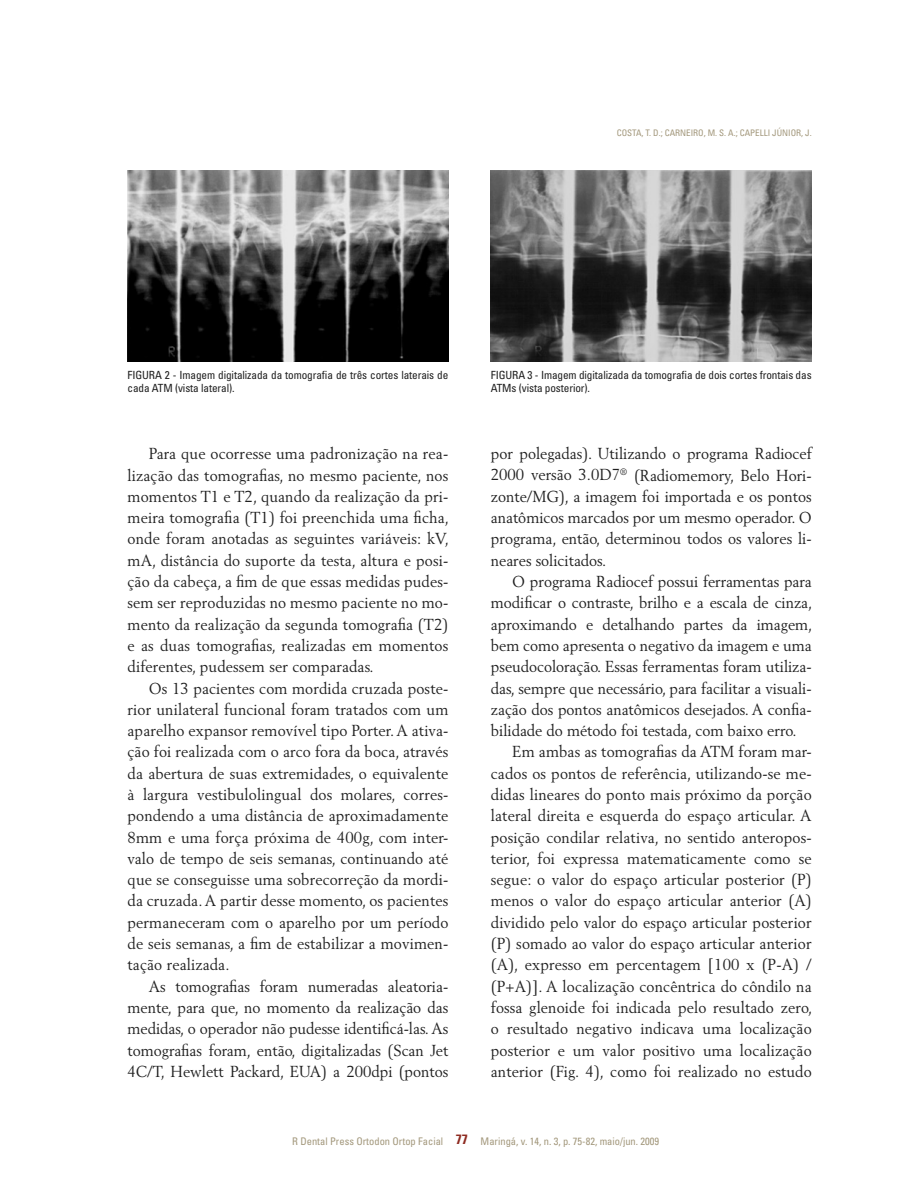
<style>
.page{position:relative;width:918px;height:1188px;background:#fff}
.page>*{position:absolute;margin:0;border:0;box-sizing:border-box;transform-origin:0 0}
.t1{font:15.75px/21.3px "Berling";color:#1f1f1f;text-align:justify;scale:.95 1}
.t2{font:condensed 11.25px/13.5px "Univers";letter-spacing:-.01em;color:#1f1f1f}
.t3{font:condensed 10.5px "Univers";color:#a3987c}
.t4{font:condensed 9px "Univers";color:#a3987c}
.s1{font-weight:700;font-size:13.5px;color:#8e2b21}
</style>
<div class="page">
<img style="left:128px;top:170px;width:320px;height:191px">
<img style="left:491px;top:170px;width:321px;height:191px">
<p class="t4" style="left:617px;top:128px;width:197px">Costa, T. D.; Carneiro, M. S. A.; Capelli Júnior, J.</p>
<p class="t2" style="left:128px;top:368px;width:322px">FIGURA 2 - Imagem digitalizada da tomografia de três cortes laterais de cada ATM (vista lateral).</p>
<p class="t2" style="left:491px;top:368px;width:322px">FIGURA 3 - Imagem digitalizada da tomografia de dois cortes frontais das<br>ATMs (vista posterior).</p>
<p class="t1" style="left:128px;top:443px;width:340px;text-indent:21px">Para que ocorresse uma padronização na rea&shy;lização das tomografias, no mesmo paciente, nos momentos T1 e T2, quando da realização da pri&shy;meira tomografia (T1) foi preenchida uma ficha, onde foram anotadas as seguintes variáveis: kV, mA, distância do suporte da testa, altura e posi&shy;ção da cabeça, a fim de que essas medidas pudes&shy;sem ser reproduzidas no mesmo paciente no mo&shy;mento da realização da segunda tomografia (T2) e as duas tomografias, realizadas em momentos diferentes, pudessem ser comparadas.</p>
<p class="t1" style="left:128px;top:677px;width:339px;text-indent:21px">Os 13 pacientes com mordida cruzada poste&shy;rior unilateral funcional foram tratados com um aparelho expansor removível tipo Porter. A ativa&shy;ção foi realizada com o arco fora da boca, através da abertura de suas extremidades, o equivalente à largura vestibulolingual dos molares, corres&shy;pondendo a uma distância de aproximadamente 8mm e uma força próxima de 400g, com inter&shy;valo de tempo de seis semanas, continuando até que se conseguisse uma sobrecorreção da mordi&shy;da cruzada. A partir desse momento, os pacientes permaneceram com o aparelho por um período de seis semanas, a fim de estabilizar a movimen&shy;tação realizada.</p>
<p class="t1" style="left:128px;top:975px;width:339px;text-indent:21px">As tomografias foram numeradas aleatoria&shy;mente, para que, no momento da realização das medidas, o operador não pudesse identificá-las. As tomografias foram, então, digitalizadas (Scan Jet 4C/T, Hewlett Packard, EUA) a 200dpi (pontos</p>
<p class="t1" style="left:491px;top:443px;width:339px">por polegadas). Utilizando o programa Radiocef 2000 versão 3.0D7<sup>®</sup> (Radiomemory, Belo Hori&shy;zonte/MG), a imagem foi importada e os pontos anatômicos marcados por um mesmo operador. O programa, então, determinou todos os valores li&shy;neares solicitados.</p>
<p class="t1" style="left:491px;top:571px;width:340px;text-indent:21px">O programa Radiocef possui ferramentas para modificar o contraste, brilho e a escala de cinza, aproximando e detalhando partes da imagem, bem como apresenta o negativo da imagem e uma pseudocoloração. Essas ferramentas foram utiliza&shy;das, sempre que necessário, para facilitar a visuali&shy;zação dos pontos anatômicos desejados. A confia&shy;bilidade do método foi testada, com baixo erro.</p>
<p class="t1" style="left:491px;top:741px;width:340px;text-indent:21px">Em ambas as tomografias da ATM foram mar&shy;cados os pontos de referência, utilizando-se me&shy;didas lineares do ponto mais próximo da porção lateral direita e esquerda do espaço articular. A posição condilar relativa, no sentido anteropos&shy;terior, foi expressa matematicamente como se segue: o valor do espaço articular posterior (P) menos o valor do espaço articular anterior (A) dividido pelo valor do espaço articular posterior (P) somado ao valor do espaço articular anterior (A), expresso em percentagem [100 x (P-A) / (P+A)]. A localização concêntrica do côndilo na fossa glenoide foi indicada pelo resultado zero, o resultado negativo indicava uma localização posterior e um valor positivo uma localização anterior (Fig. 4), como foi realizado no estudo</p>
<p class="t3" style="left:292px;top:1134px;width:368px">R Dental Press Ortodon Ortop Facial <span class="s1">77</span> Maringá, v. 14, n. 3, p. 75-82, maio/jun. 2009</p>
</div>
